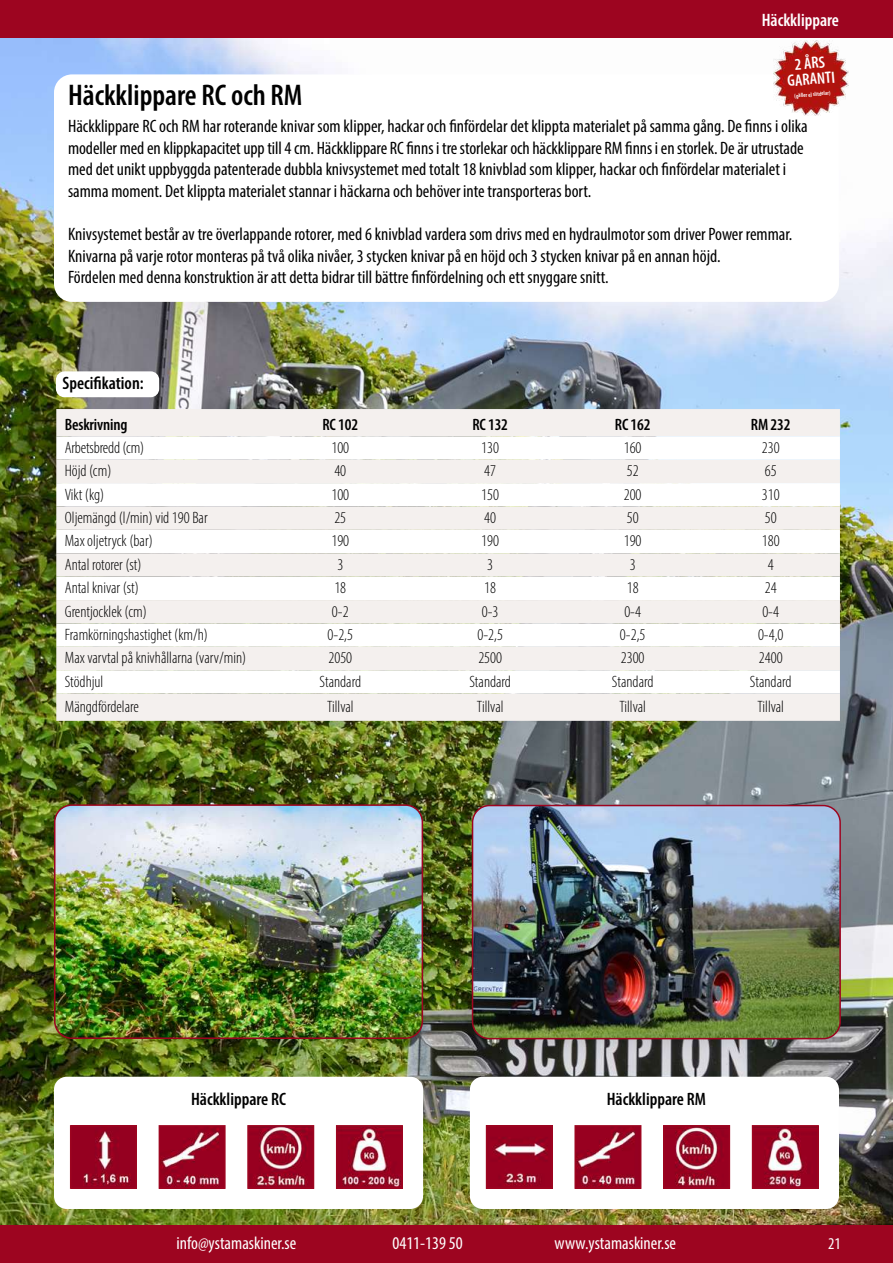
<style>
.page{position:relative;width:893px;height:1263px;background:#fff}
.page>*{position:absolute;margin:0;border:0;box-sizing:border-box;transform-origin:0 0}
.t1{font:600 condensed 30px "Myriad Pro";color:#000}
.t2{font:condensed 18px/21.6px "Myriad Pro";color:#000}
.t3{font:condensed 18px "Myriad Pro";color:#fff}
.t4{font:600 condensed 18px "Myriad Pro";color:#000}
.t5{font:600 condensed 18px "Myriad Pro";color:#fff}
.t6{font:300 condensed 16.5px "Myriad Pro";color:#000}
.t7{font:600 condensed 16.5px "Myriad Pro";letter-spacing:-.01em;color:#000}
.t8{font:600 condensed 16.5px/15.9px "Myriad Pro";color:#fff;text-align:center}
.t9{font:condensed 16.5px "Myriad Pro";color:#fff}
.t10{font:600 condensed 6px "Myriad Pro";color:#fff}
</style>
<div class="page">
<div style="left:0;top:1224px;width:893px;height:39px;background:#9d0520"></div>
<div style="left:0;top:0;width:893px;height:39px;background:#9d0520"></div>
<img style="left:0;top:39px;width:893px;height:1185px">
<div style="left:56px;top:409px;width:784px;height:312px;background:#f4f0ee"></div>
<svg style="left:56px;top:436px;width:784px;height:258px"></svg>
<img style="left:55px;top:805px;width:367px;height:233px">
<div style="left:54px;top:804px;width:369px;height:235px;border:2px solid #9d0520;border-radius:17px"></div>
<img style="left:473px;top:805px;width:367px;height:234px">
<div style="left:472px;top:805px;width:369px;height:234px;border:2px solid #9d0520;border-radius:17px"></div>
<div style="left:54px;top:74px;width:785px;height:228px;background:#fff;border-radius:18px"></div>
<div style="left:54px;top:1077px;width:369px;height:132px;background:#fff;border-radius:13px"></div>
<img style="left:73px;top:1128px;width:61px;height:58px">
<div style="left:70px;top:1125px;width:67px;height:64px;border:2px solid #9d0520"></div>
<img style="left:339px;top:1128px;width:61px;height:58px">
<div style="left:336px;top:1125px;width:67px;height:64px;border:2px solid #9d0520"></div>
<img style="left:250px;top:1128px;width:61px;height:58px">
<div style="left:247px;top:1125px;width:67px;height:64px;border:2px solid #9d0520"></div>
<img style="left:162px;top:1128px;width:61px;height:58px">
<div style="left:159px;top:1125px;width:67px;height:64px;border:2px solid #9d0520"></div>
<div style="left:470px;top:1077px;width:369px;height:132px;background:#fff;border-radius:13px"></div>
<img style="left:489px;top:1128px;width:61px;height:58px">
<div style="left:486px;top:1125px;width:67px;height:64px;border:2px solid #9d0520"></div>
<img style="left:755px;top:1128px;width:61px;height:58px">
<div style="left:752px;top:1125px;width:67px;height:64px;border:2px solid #9d0520"></div>
<img style="left:666px;top:1128px;width:61px;height:58px">
<div style="left:663px;top:1125px;width:67px;height:64px;border:2px solid #9d0520"></div>
<img style="left:577px;top:1128px;width:61px;height:58px">
<div style="left:574px;top:1125px;width:67px;height:64px;border:2px solid #9d0520"></div>
<div style="left:56px;top:371px;width:103px;height:26px;background:#fff;border-radius:9px"></div>
<img style="left:774px;top:41px;width:74px;height:74px">
<h1 class="t1" style="left:68px;top:76px;width:236px">Häckklippare RC och RM</h1>
<p class="t5" style="left:762px;top:9px;width:79px">Häckklippare</p>
<p class="t8" style="left:785px;top:57px;width:49px;rotate:-5deg">2 ÅRS<br>GARANTI</p>
<p class="t10" style="left:794px;top:92px;width:38px;rotate:-5deg">(gäller ej slitdelar)</p>
<p class="t2" style="left:68px;top:115px;width:741px">Häckklippare RC och RM har roterande knivar som klipper, hackar och finfördelar det klippta materialet på samma gång. De finns i olika modeller med en klippkapacitet upp till 4 cm. Häckklippare RC finns i tre storlekar och häckklippare RM finns i en storlek. De är utrustade med det unikt uppbyggda patenterade dubbla knivsystemet med totalt 18 knivblad som klipper, hackar och finfördelar materialet i samma moment. Det klippta materialet stannar i häckarna och behöver inte transporteras bort.</p>
<p class="t2" style="left:68px;top:223px;width:726px">Knivsystemet består av tre överlappande rotorer, med 6 knivblad vardera som drivs med en hydraulmotor som driver Power remmar.<br>Knivarna på varje rotor monteras på två olika nivåer, 3 stycken knivar på en höjd och 3 stycken knivar på en annan höjd.<br>Fördelen med denna konstruktion är att detta bidrar till bättre finfördelning och ett snyggare snitt.</p>
<p class="t4" style="left:63px;top:372px;width:83px">Specifikation:</p>
<p class="t7" style="left:65px;top:414px;width:64px">Beskrivning</p>
<p class="t7" style="left:322px;top:414px;width:37px">RC 102</p>
<p class="t7" style="left:472px;top:414px;width:37px">RC 132</p>
<p class="t7" style="left:615px;top:414px;width:37px">RC 162</p>
<p class="t7" style="left:751px;top:414px;width:41px">RM 232</p>
<p class="t6" style="left:65px;top:438px;width:81px">Arbetsbredd (cm)</p>
<p class="t6" style="left:331px;top:438px;width:19px">100</p>
<p class="t6" style="left:481px;top:438px;width:19px">130</p>
<p class="t6" style="left:624px;top:438px;width:19px">160</p>
<p class="t6" style="left:762px;top:438px;width:19px">230</p>
<p class="t6" style="left:65px;top:461px;width:48px">Höjd (cm)</p>
<p class="t6" style="left:334px;top:461px;width:13px">40</p>
<p class="t6" style="left:484px;top:461px;width:13px">47</p>
<p class="t6" style="left:627px;top:461px;width:13px">52</p>
<p class="t6" style="left:765px;top:461px;width:13px">65</p>
<p class="t6" style="left:65px;top:484px;width:41px">Vikt (kg)</p>
<p class="t6" style="left:331px;top:484px;width:19px">100</p>
<p class="t6" style="left:481px;top:484px;width:19px">150</p>
<p class="t6" style="left:624px;top:484px;width:19px">200</p>
<p class="t6" style="left:762px;top:484px;width:19px">310</p>
<p class="t6" style="left:65px;top:508px;width:144px">Oljemängd (l/min) vid 190 Bar</p>
<p class="t6" style="left:334px;top:508px;width:13px">25</p>
<p class="t6" style="left:484px;top:508px;width:13px">40</p>
<p class="t6" style="left:627px;top:508px;width:13px">50</p>
<p class="t6" style="left:765px;top:508px;width:13px">50</p>
<p class="t6" style="left:65px;top:531px;width:90px">Max oljetryck (bar)</p>
<p class="t6" style="left:331px;top:531px;width:19px">190</p>
<p class="t6" style="left:481px;top:531px;width:19px">190</p>
<p class="t6" style="left:624px;top:531px;width:19px">190</p>
<p class="t6" style="left:762px;top:531px;width:19px">180</p>
<p class="t6" style="left:65px;top:555px;width:78px">Antal rotorer (st)</p>
<p class="t6" style="left:337px;top:555px;width:7px">3</p>
<p class="t6" style="left:487px;top:555px;width:7px">3</p>
<p class="t6" style="left:630px;top:555px;width:7px">3</p>
<p class="t6" style="left:768px;top:555px;width:7px">4</p>
<p class="t6" style="left:65px;top:578px;width:76px">Antal knivar (st)</p>
<p class="t6" style="left:334px;top:578px;width:13px">18</p>
<p class="t6" style="left:484px;top:578px;width:13px">18</p>
<p class="t6" style="left:627px;top:578px;width:13px">18</p>
<p class="t6" style="left:765px;top:578px;width:13px">24</p>
<p class="t6" style="left:65px;top:601px;width:84px">Grentjocklek (cm)</p>
<p class="t6" style="left:332px;top:601px;width:18px">0-2</p>
<p class="t6" style="left:482px;top:601px;width:18px">0-3</p>
<p class="t6" style="left:624px;top:601px;width:18px">0-4</p>
<p class="t6" style="left:762px;top:601px;width:18px">0-4</p>
<p class="t6" style="left:65px;top:625px;width:145px">Framkörningshastighet (km/h)</p>
<p class="t6" style="left:328px;top:625px;width:27px">0-2,5</p>
<p class="t6" style="left:477px;top:625px;width:27px">0-2,5</p>
<p class="t6" style="left:620px;top:625px;width:27px">0-2,5</p>
<p class="t6" style="left:758px;top:625px;width:27px">0-4,0</p>
<p class="t6" style="left:65px;top:648px;width:183px">Max varvtal på knivhållarna (varv/min)</p>
<p class="t6" style="left:328px;top:648px;width:25px">2050</p>
<p class="t6" style="left:478px;top:648px;width:25px">2500</p>
<p class="t6" style="left:621px;top:648px;width:25px">2300</p>
<p class="t6" style="left:759px;top:648px;width:25px">2400</p>
<p class="t6" style="left:65px;top:671px;width:40px">Stödhjul</p>
<p class="t6" style="left:320px;top:671px;width:43px">Standard</p>
<p class="t6" style="left:469px;top:671px;width:43px">Standard</p>
<p class="t6" style="left:612px;top:671px;width:43px">Standard</p>
<p class="t6" style="left:750px;top:671px;width:43px">Standard</p>
<p class="t6" style="left:65px;top:697px;width:75px">Mängdfördelare</p>
<p class="t6" style="left:327px;top:697px;width:28px">Tillval</p>
<p class="t6" style="left:477px;top:697px;width:28px">Tillval</p>
<p class="t6" style="left:619px;top:697px;width:28px">Tillval</p>
<p class="t6" style="left:757px;top:697px;width:28px">Tillval</p>
<p class="t4" style="left:191px;top:1088px;width:97px">Häckklippare RC</p>
<p class="t4" style="left:607px;top:1088px;width:101px">Häckklippare RM</p>
<p class="t3" style="left:176px;top:1232px;width:121px">info@ystamaskiner.se</p>
<p class="t3" style="left:392px;top:1232px;width:72px">0411-139 50</p>
<p class="t3" style="left:554px;top:1232px;width:123px">www.ystamaskiner.se</p>
<p class="t9" style="left:828px;top:1233px;width:14px">21</p>
</div>
